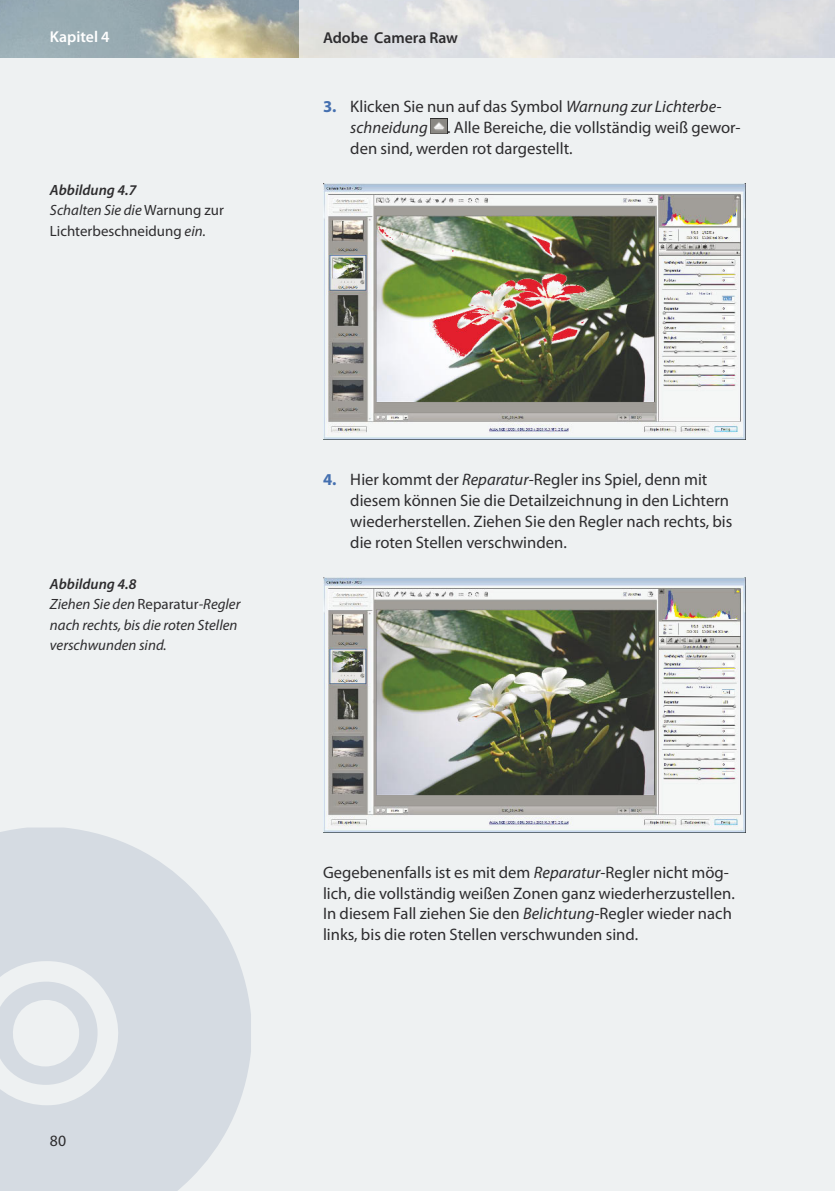
<style>
.page{position:relative;width:835px;height:1191px;background:#fff}
.page>*{position:absolute;margin:0;border:0;box-sizing:border-box;transform-origin:0 0}
.t1{font:16.62px/21px "Myriad Pro";color:#2d2c2e}
.t2{font:600 15.75px "Myriad Pro";color:#2d2c2e}
.t3{font:600 15.75px "Myriad Pro";color:#fff}
.t4{font:15.75px "Myriad Pro";color:#2d2c2e}
.t5{font:italic 14.88px/20.5px "Myriad Pro";color:#2d2c2e}
.t6{font:14.88px/20.5px "Myriad Pro";color:#2d2c2e}
.s1{font-weight:600;font-style:italic}
.s2{font-style:italic}
.s3{font-weight:700;color:#4570b0}
.s4{font-weight:600}
.s5{font-style:normal}
</style>
<div class="page">
<div style="left:0;top:57px;width:834px;height:1133px;background:#eef1f2"></div>
<svg style="left:0;top:827px;width:251px;height:363px;fill:#d5dbe2"></svg>
<svg style="left:0;top:981px;width:98px;height:103px"></svg>
<img style="left:0;top:0;width:298px;height:57px">
<img style="left:430px;top:118px;width:17px;height:15px">
<img style="left:323px;top:184px;width:421px;height:255px">
<img style="left:323px;top:577px;width:421px;height:256px">
<p class="t3" style="left:50px;top:26px;width:61px">Kapitel 4</p>
<p class="t2" style="left:323px;top:28px;width:136px">Adobe Camera Raw</p>
<p class="t6" style="left:50px;top:179px;width:175px"><span class="s1">Abbildung 4.7<br></span><span class="s2">Schalten Sie die</span> Warnung zur<br>Lichterbeschneidung <span class="s2">ein.</span></p>
<p class="t1" style="left:350px;top:96px;width:392px;text-indent:-27px"><span class="s3">3.</span> Klicken Sie nun auf das Symbol <span class="s2">Warnung zur Lichterbe&shy;schneidung</span> . Alle Bereiche, die vollständig weiß gewor&shy;den sind, werden rot dargestellt.</p>
<p class="t5" style="left:50px;top:573px;width:192px"><span class="s4">Abbildung 4.8<br></span>Ziehen Sie den <span class="s5">Reparatur</span>-Regler nach rechts, bis die roten Stellen verschwunden sind.</p>
<p class="t1" style="left:350px;top:468px;width:383px;text-indent:-27px"><span class="s3">4.</span> Hier kommt der <span class="s2">Reparatur</span>-Regler ins Spiel, denn mit diesem können Sie die Detailzeichnung in den Lichtern wiederherstellen. Ziehen Sie den Regler nach rechts, bis die roten Stellen verschwinden.</p>
<p class="t4" style="left:50px;top:1131px;width:18px">80</p>
<p class="t1" style="left:323px;top:862px;width:413px;line-height:20.5px">Gegebenenfalls ist es mit dem <span class="s2">Reparatur</span>-Regler nicht mög&shy;lich, die vollständig weißen Zonen ganz wiederherzustellen.<br>In diesem Fall ziehen Sie den <span class="s2">Belichtung</span>-Regler wieder nach links, bis die roten Stellen verschwunden sind.</p>
</div>
